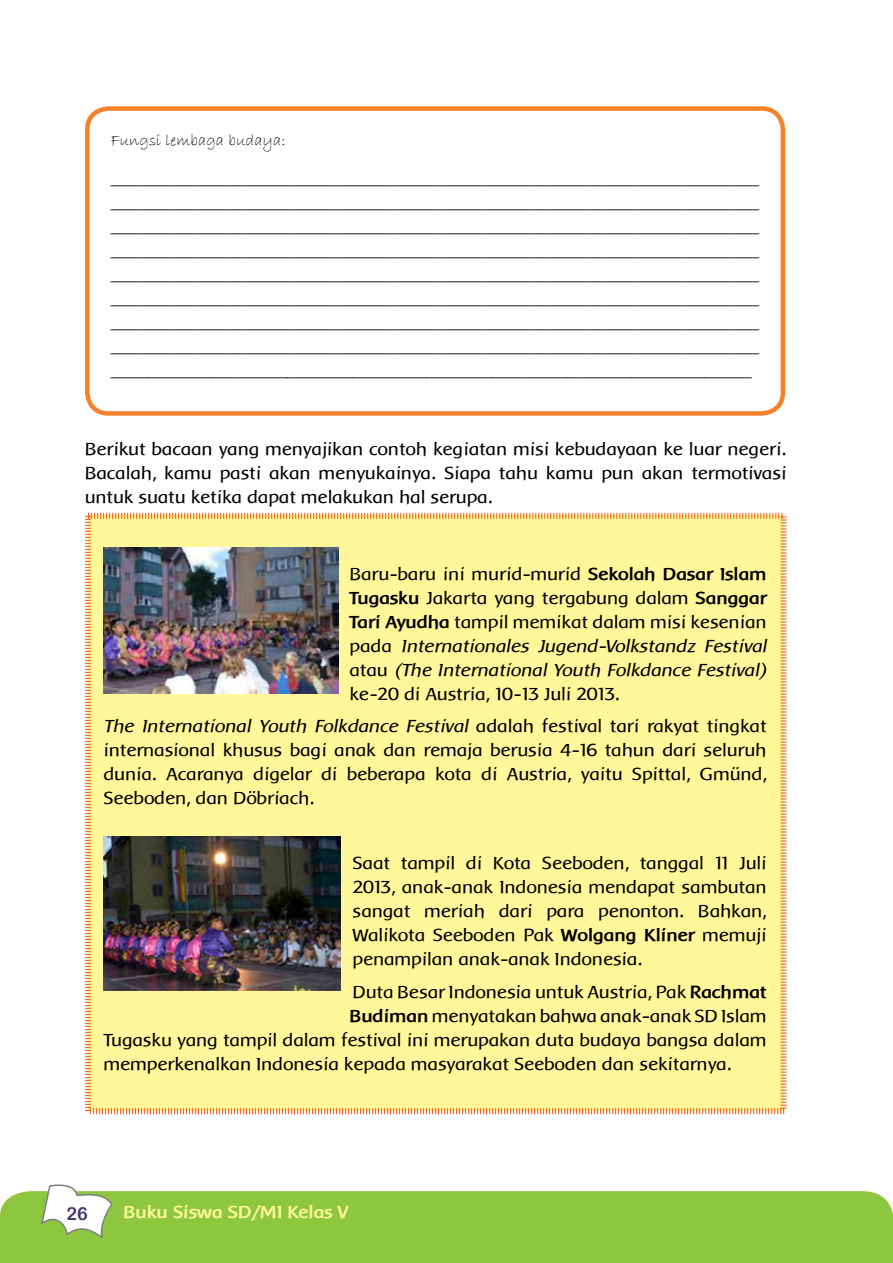
<style>
.page{position:relative;width:893px;height:1263px;background:#fff}
.page>*{position:absolute;margin:0;border:0;box-sizing:border-box;transform-origin:0 0}
.Text{font:18px/24px "Baar Metanoia";color:#000;text-align:justify}
.t1{font:700 18px "Baar Metanoia";color:#fff799}
.t2{font:18px "Arial Rounded MT Bold";color:#473277}
.t3{font:16.5px "Bradley Hand ITC";color:#000}
.s1{font-weight:700}
.s2{font-style:italic}
</style>
<div class="page">
<div style="left:0;top:1191px;width:893px;height:72px;background:#8dc73f"></div>
<svg style="left:40px;top:1184px;width:74px;height:56px"></svg>
<div style="left:85px;top:106px;width:700px;height:310px;border:4px solid #f5812b;border-radius:21px"></div>
<img style="left:85px;top:512px;width:702px;height:603px">
<p class="t3" style="left:111px;top:130px;width:176px">Fungsi lembaga budaya:</p>
<p class="Text" style="left:111px;top:166px;width:650px">_____________________________________________________________________ _____________________________________________________________________ _____________________________________________________________________ _____________________________________________________________________ _____________________________________________________________________ _____________________________________________________________________ _____________________________________________________________________ _____________________________________________________________________ _____________________________________________________________________</p>
<p class="Text" style="left:85px;top:437px;width:703px">Berikut bacaan yang menyajikan contoh kegiatan misi kebudayaan ke luar negeri.<br>Bacalah, kamu pasti akan menyukainya. Siapa tahu kamu pun akan termotivasi untuk suatu ketika dapat melakukan hal serupa.</p>
<p class="Text" style="left:350px;top:562px;width:419px">Baru-baru ini murid-murid <span class="s1">Sekolah Dasar Islam Tugasku</span> Jakarta yang tergabung dalam <span class="s1">Sanggar Tari Ayudha</span> tampil memikat dalam misi kesenian pada <span class="s2">Internationales Jugend-Volkstandz Festival </span>atau <span class="s2">(The International Youth Folkdance Festival) </span>ke-20 di Austria, 10-13 Juli 2013.</p>
<p class="Text" style="left:104px;top:714px;width:665px"><span class="s2">The International Youth Folkdance Festival</span> adalah festival tari rakyat tingkat internasional khusus bagi anak dan remaja berusia 4-16 tahun dari seluruh dunia. Acaranya digelar di beberapa kota di Austria, yaitu Spittal, Gmünd, Seeboden, dan Döbriach.</p>
<p class="Text" style="left:353px;top:851px;width:416px">Saat tampil di Kota Seeboden, tanggal 11 Juli 2013, anak-anak Indonesia mendapat sambutan sangat meriah dari para penonton. Bahkan, Walikota Seeboden Pak <span class="s1">Wolgang Kliner</span> memuji penampilan anak-anak Indonesia.</p>
<p class="Text" style="left:353px;top:980px;width:416px">Duta Besar Indonesia untuk Austria, Pak <span class="s1">Rachmat</span></p>
<p class="Text" style="left:350px;top:1004px;width:419px"><span class="s1">Budiman</span> menyatakan bahwa anak-anak SD Islam</p>
<p class="Text" style="left:104px;top:1028px;width:664px">Tugasku yang tampil dalam festival ini merupakan duta budaya bangsa dalam</p>
<p class="Text" style="left:104px;top:1052px;width:630px">memperkenalkan Indonesia kepada masyarakat Seeboden dan sekitarnya.</p>
<p class="t2" style="left:67px;top:1203px;width:23px">26</p>
<p class="t1" style="left:124px;top:1202px;width:226px">Buku Siswa SD/MI Kelas V</p>
</div>
